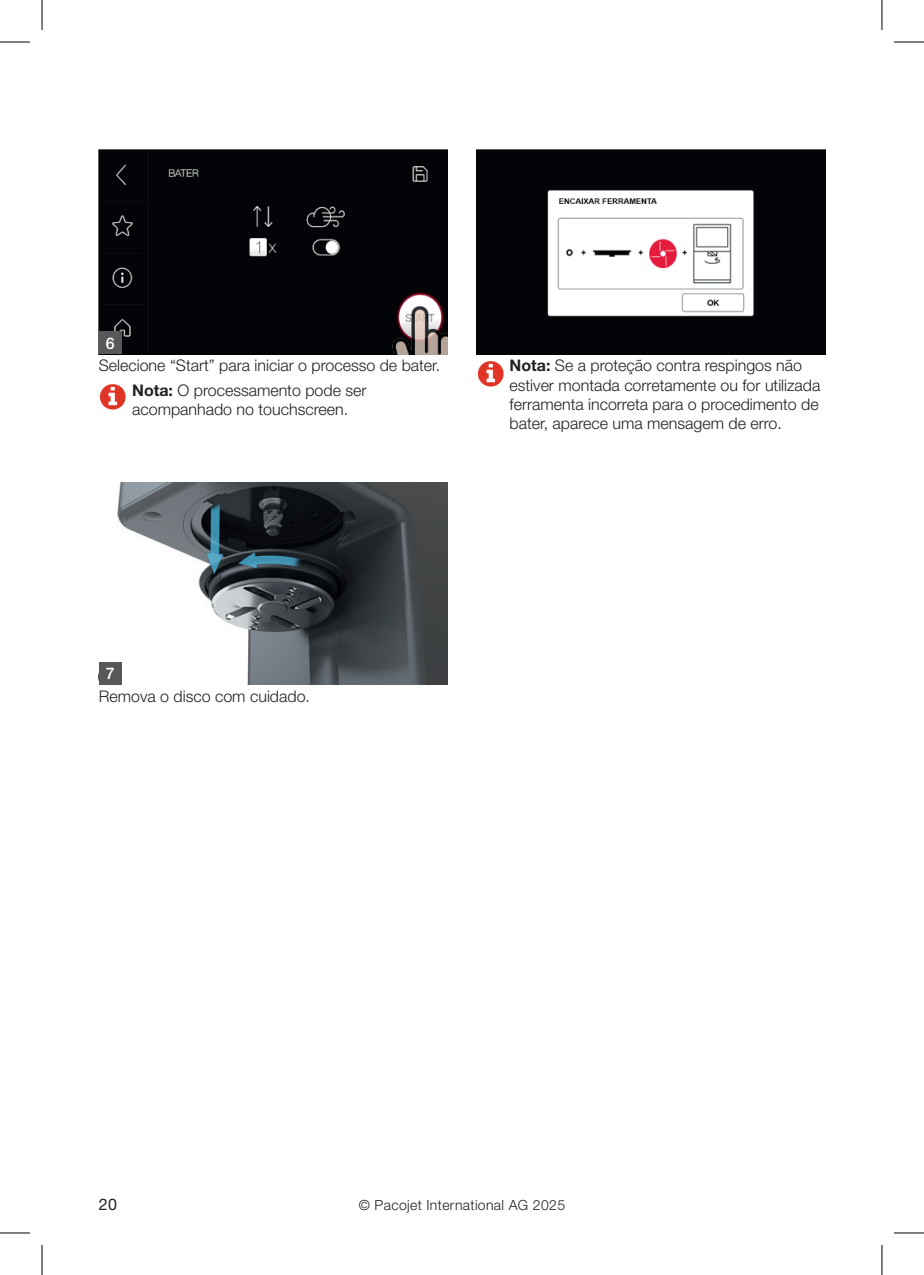
<style>
.page{position:relative;width:924px;height:1275px;background:#fff}
.page>*{position:absolute;margin:0;border:0;box-sizing:border-box;transform-origin:0 0}
.t1{font:300 16px/19.2px "Helvetica Neue LT Std";color:#231f20}
.t2{font:16px "Helvetica Neue LT Std";color:#231f20}
.t3{font:500 16px "Helvetica Neue LT Std";color:#fff}
.t4{font:300 14px "Helvetica Neue LT Std";letter-spacing:.025em;color:#231f20}
.s1{font-weight:700}
</style>
<div class="page">
<img style="left:476px;top:150px;width:348px;height:204px">
<img style="left:99px;top:150px;width:348px;height:204px">
<img style="left:477px;top:361px;width:27px;height:26px">
<img style="left:99px;top:384px;width:27px;height:26px">
<img style="left:117px;top:482px;width:330px;height:202px">
<div style="left:99px;top:331px;width:22px;height:23px;background:#57585a"></div>
<div style="left:99px;top:662px;width:22px;height:22px;background:#57585a"></div>
<hr style="left:0;top:42px;width:30px;height:1px;background:#000">
<hr style="left:893px;top:42px;width:30px;height:1px;background:#000">
<hr style="left:0;top:1232px;width:30px;height:1px;background:#000">
<hr style="left:893px;top:1232px;width:30px;height:1px;background:#000">
<hr style="left:42px;top:0;width:1px;height:30px;background:#000">
<hr style="left:42px;top:1245px;width:1px;height:30px;background:#000">
<hr style="left:881px;top:0;width:1px;height:30px;background:#000">
<hr style="left:881px;top:1245px;width:1px;height:30px;background:#000">
<p class="t3" style="left:106px;top:333px;width:10px">6</p>
<p class="t1" style="left:132px;top:353px;width:309px;line-height:24.8px;text-indent:-33px">Selecione “Start” para iniciar o processo de bater.<br><span class="s1">Nota:</span> O processamento pode ser</p>
<p class="t1" style="left:132px;top:400px;width:217px">acompanhado no touchscreen.</p>
<p class="t1" style="left:509px;top:356px;width:312px"><span class="s1">Nota:</span> Se a proteção contra respingos não estiver montada corretamente ou for utilizada ferramenta incorreta para o procedimento de bater, aparece uma mensagem de erro.</p>
<p class="t3" style="left:106px;top:663px;width:10px">7</p>
<p class="t1" style="left:99px;top:686px;width:213px">Remova o disco com cuidado.</p>
<p class="t2" style="left:99px;top:1195px;width:20px">20</p>
<p class="t4" style="left:358px;top:1196px;width:208px">© Pacojet International AG 2025</p>
</div>
